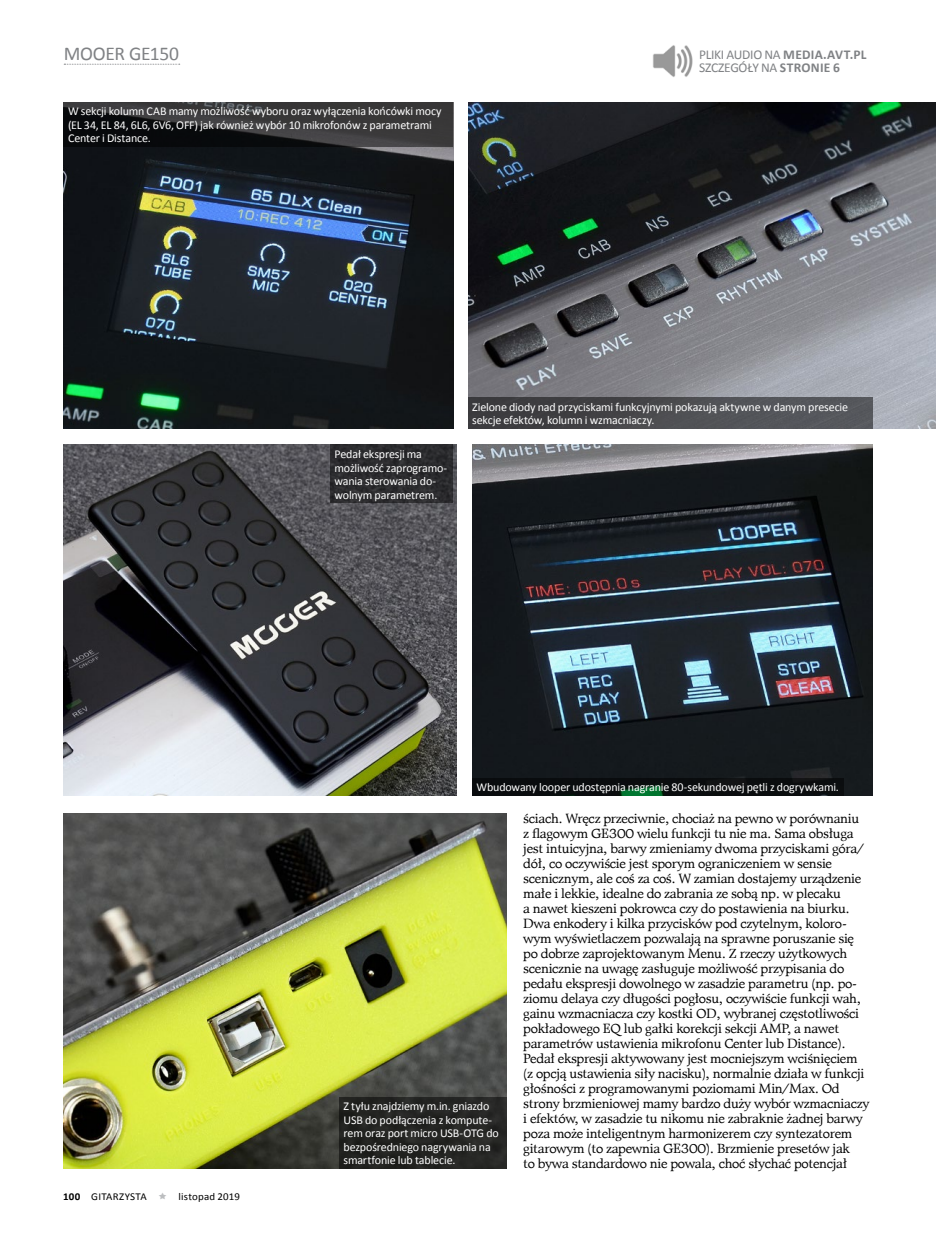
<style>
.page{position:relative;width:936px;height:1234px;background:#fff}
.page>*{position:absolute;margin:0;border:0;box-sizing:border-box;transform-origin:0 0}
.t1{font:19.5px "Calibri";letter-spacing:-.015em;color:#808285}
.t2{font:13.5px/15px "Matt Antique EU";letter-spacing:-.025em;color:#000}
.t3{font:13.5px/13.5px "Calibri";letter-spacing:-.02em;color:#808285}
.t4{font:12px/13.5px "Calibri";letter-spacing:-.015em;color:#fff}
.t5{font:10.5px "Calibri";letter-spacing:.015em;color:#000;scale:1.04 1}
.s1{font-weight:700}
</style>
<div class="page">
<img style="left:63px;top:102px;width:390px;height:326px">
<img style="left:468px;top:102px;width:467px;height:326px">
<img style="left:63px;top:813px;width:443px;height:355px">
<img style="left:63px;top:445px;width:393px;height:350px">
<img style="left:472px;top:445px;width:400px;height:350px">
<svg style="left:64px;top:102px;width:389px;height:45px;background:#2b2b2c"></svg>
<div style="left:468px;top:397px;width:404px;height:31px;background:linear-gradient(to right,#39383a,#5b5d62)"></div>
<div style="left:472px;top:777px;width:371px;height:18px;background:#0a0d0e"></div>
<div style="left:330px;top:445px;width:123px;height:58px;background:#2b2b2e"></div>
<div style="left:339px;top:1096px;width:167px;height:72px;background:#242422"></div>
<svg style="left:64px;top:64px;width:116px;height:1px"></svg>
<img style="left:653px;top:45px;width:40px;height:32px">
<h1 class="t1" style="left:64px;top:41px;width:117px">MOOER GE150</h1>
<p class="t3" style="left:699px;top:47px;width:169px">PLIKI AUDIO NA <span class="s1">MEDIA.AVT.PL<br></span>SZCZEGÓŁY NA <span class="s1">STRONIE 6</span></p>
<p class="t4" style="left:68px;top:104px;width:375px">W sekcji kolumn CAB mamy możliwość wyboru oraz wyłączenia końcówki mocy (EL 34, EL 84, 6L6, 6V6, OFF) jak również wybór 10 mikrofonów z parametrami<br>Center i Distance.</p>
<p class="t4" style="left:334px;top:447px;width:114px">Pedał ekspresji ma możliwość zaprogramo&shy;wania sterowania do&shy;wolnym parametrem.</p>
<p class="t4" style="left:472px;top:399px;width:377px">Zielone diody nad przyciskami funkcyjnymi pokazują aktywne w danym presecie sekcje efektów, kolumn i wzmacniaczy.</p>
<p class="t4" style="left:476px;top:779px;width:364px">Wbudowany looper udostępnia nagranie 80-sekundowej pętli z dogrywkami.</p>
<p class="t5" style="left:63px;top:1189px;width:82px"><span class="s1">100</span> GITARZYSTA</p>
<p class="t5" style="left:178px;top:1189px;width:61px">listopad 2019</p>
<p class="t4" style="left:343px;top:1098px;width:157px">Z tyłu znajdziemy m.in. gniazdo<br>USB do podłączenia z kompute&shy;rem oraz port micro USB-OTG do bezpośredniego nagrywania na smartfonie lub tablecie.</p>
<p class="t2" style="left:523px;top:810px;width:347px">ściach. Wręcz przeciwnie, chociaż na pewno w porównaniu<br>z flagowym GE300 wielu funkcji tu nie ma. Sama obsługa jest intuicyjna, barwy zmieniamy dwoma przyciskami góra/ dół, co oczywiście jest sporym ograniczeniem w sensie scenicznym, ale coś za coś. W zamian dostajemy urządzenie małe i lekkie, idealne do zabrania ze sobą np. w plecaku<br>a nawet kieszeni pokrowca czy do postawienia na biurku.<br>Dwa enkodery i kilka przycisków pod czytelnym, koloro&shy;wym wyświetlaczem pozwalają na sprawne poruszanie się po dobrze zaprojektowanym Menu. Z rzeczy użytkowych scenicznie na uwagę zasługuje możliwość przypisania do pedału ekspresji dowolnego w zasadzie parametru (np. po&shy;ziomu delaya czy długości pogłosu, oczywiście funkcji wah, gainu wzmacniacza czy kostki OD, wybranej częstotliwości pokładowego EQ lub gałki korekcji sekcji AMP, a nawet parametrów ustawienia mikrofonu Center lub Distance).<br>Pedał ekspresji aktywowany jest mocniejszym wciśnięciem (z opcją ustawienia siły nacisku), normalnie działa w funkcji głośności z programowanymi poziomami Min/Max. Od strony brzmieniowej mamy bardzo duży wybór wzmacniaczy i efektów, w zasadzie tu nikomu nie zabraknie żadnej barwy poza może inteligentnym harmonizerem czy syntezatorem gitarowym (to zapewnia GE300). Brzmienie presetów jak<br>to bywa standardowo nie powala, choć słychać potencjał</p>
</div>
